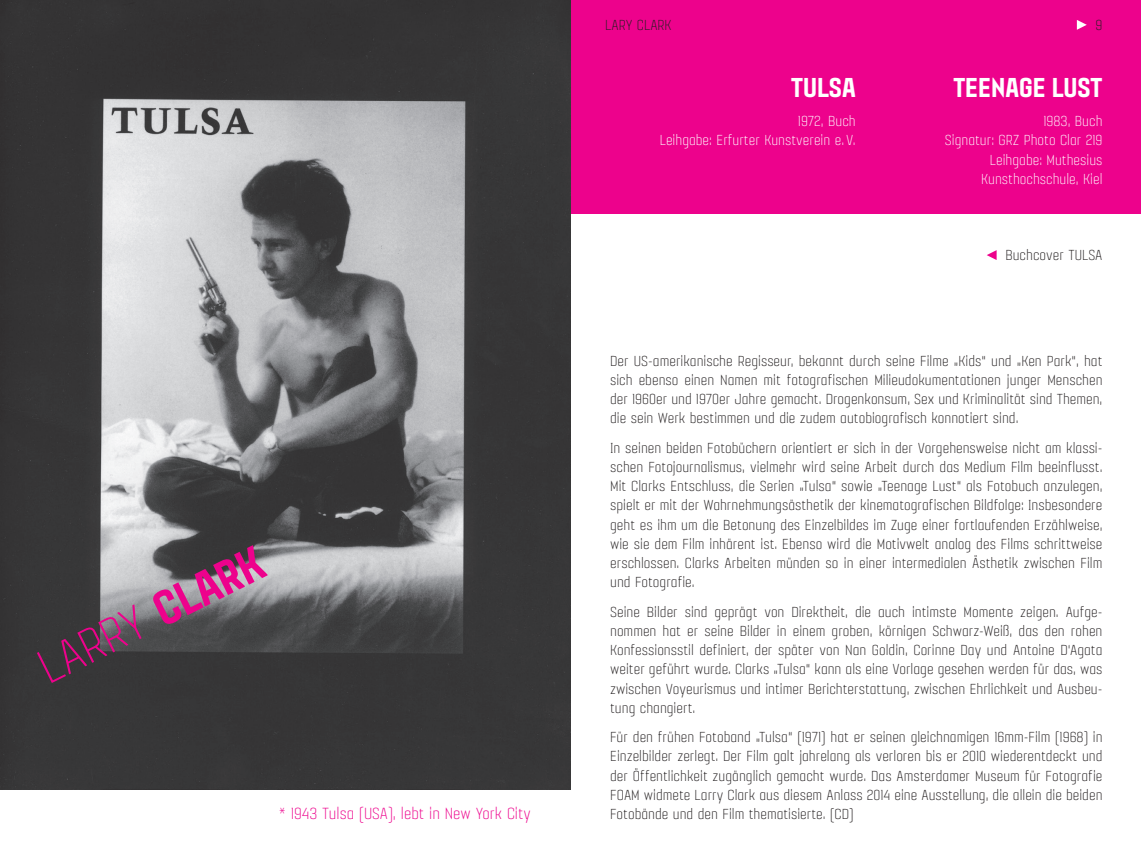
<style>
.page{position:relative;width:1141px;height:844px;background:#fff}
.page>*{position:absolute;margin:0;border:0;box-sizing:border-box;transform-origin:0 0}
.t1{font:52.5px "Gubia";color:#ed028c}
.t2{font:900 29.75px "Gubia";color:#fff}
.t3{font:17.5px "Gubia";color:#ed028c}
.t4{font:15.75px/19.2px "Gubia";color:#231f20;text-align:justify}
.t5{font:15.75px/19.2px "Gubia";color:#fff;text-align:right}
.s1{font-weight:900}
</style>
<div class="page">
<div style="left:570px;top:0;width:571px;height:213px;background:#ed028c"></div>
<svg style="left:1077px;top:20px;width:10px;height:10px"></svg>
<img style="left:0;top:0;width:570px;height:789px">
<svg style="left:987px;top:250px;width:10px;height:10px"></svg>
<h1 class="t1" style="left:27px;top:639px;width:248px;rotate:-26deg">LARRY <span class="s1">CLARK</span></h1>
<p class="t3" style="left:279px;top:802px;width:253px">* 1943 Tulsa (USA), lebt in New York City</p>
<p class="t4" style="left:605px;top:15px;width:68px">LARY CLARK</p>
<p class="t4" style="left:1096px;top:15px;width:8px">9</p>
<h2 class="t2" style="left:791px;top:66px;width:26px">TULSA</h2>
<p class="t5" style="left:660px;top:111px;width:198px">1972, Buch<br>Leihgabe: Erfurter Kunstverein e. V.</p>
<h2 class="t2" style="left:953px;top:66px;width:26px">TEENAGE</h2>
<h2 class="t2" style="left:1052px;top:66px;width:26px">LUST</h2>
<p class="t5" style="left:945px;top:111px;width:159px">1983, Buch<br>Signatur: GRZ Photo Clar 219<br>Leihgabe: Muthesius<br>Kunsthochschule, Kiel</p>
<p class="t4" style="left:1005px;top:245px;width:99px">Buchcover TULSA</p>
<p class="t4" style="left:610px;top:350px;width:494px">Der US-amerikanische Regisseur, bekannt durch seine Filme „Kids“ und „Ken Park“, hat sich ebenso einen Namen mit fotografischen Milieudokumentationen junger Menschen der 1960er und 1970er Jahre gemacht. Drogenkonsum, Sex und Kriminalität sind Themen, die sein Werk bestimmen und die zudem autobiografisch konnotiert sind.</p>
<p class="t4" style="left:610px;top:437px;width:494px">In seinen beiden Fotobüchern orientiert er sich in der Vorgehensweise nicht am klassi&shy;schen Fotojournalismus, vielmehr wird seine Arbeit durch das Medium Film beeinflusst.<br>Mit Clarks Entschluss, die Serien „Tulsa“ sowie „Teenage Lust“ als Fotobuch anzulegen, spielt er mit der Wahrnehmungsästhetik der kinematografischen Bildfolge: Insbesondere geht es ihm um die Betonung des Einzelbildes im Zuge einer fortlaufenden Erzählweise, wie sie dem Film inhärent ist. Ebenso wird die Motivwelt analog des Films schrittweise erschlossen. Clarks Arbeiten münden so in einer intermedialen Ästhetik zwischen Film und Fotografie.</p>
<p class="t4" style="left:610px;top:601px;width:494px">Seine Bilder sind geprägt von Direktheit, die auch intimste Momente zeigen. Aufge&shy;nommen hat er seine Bilder in einem groben, körnigen Schwarz-Weiß, das den rohen Konfessionsstil definiert, der später von Nan Goldin, Corinne Day und Antoine D‘Agata weiter geführt wurde. Clarks „Tulsa“ kann als eine Vorlage gesehen werden für das, was zwischen Voyeurismus und intimer Berichterstattung, zwischen Ehrlichkeit und Ausbeu&shy;tung changiert.</p>
<p class="t4" style="left:610px;top:727px;width:494px">Für den frühen Fotoband „Tulsa“ (1971) hat er seinen gleichnamigen 16mm-Film (1968) in Einzelbilder zerlegt. Der Film galt jahrelang als verloren bis er 2010 wiederentdeckt und der Öffentlichkeit zugänglich gemacht wurde. Das Amsterdamer Museum für Fotografie FOAM widmete Larry Clark aus diesem Anlass 2014 eine Ausstellung, die allein die beiden Fotobände und den Film thematisierte. (CD)</p>
</div>
